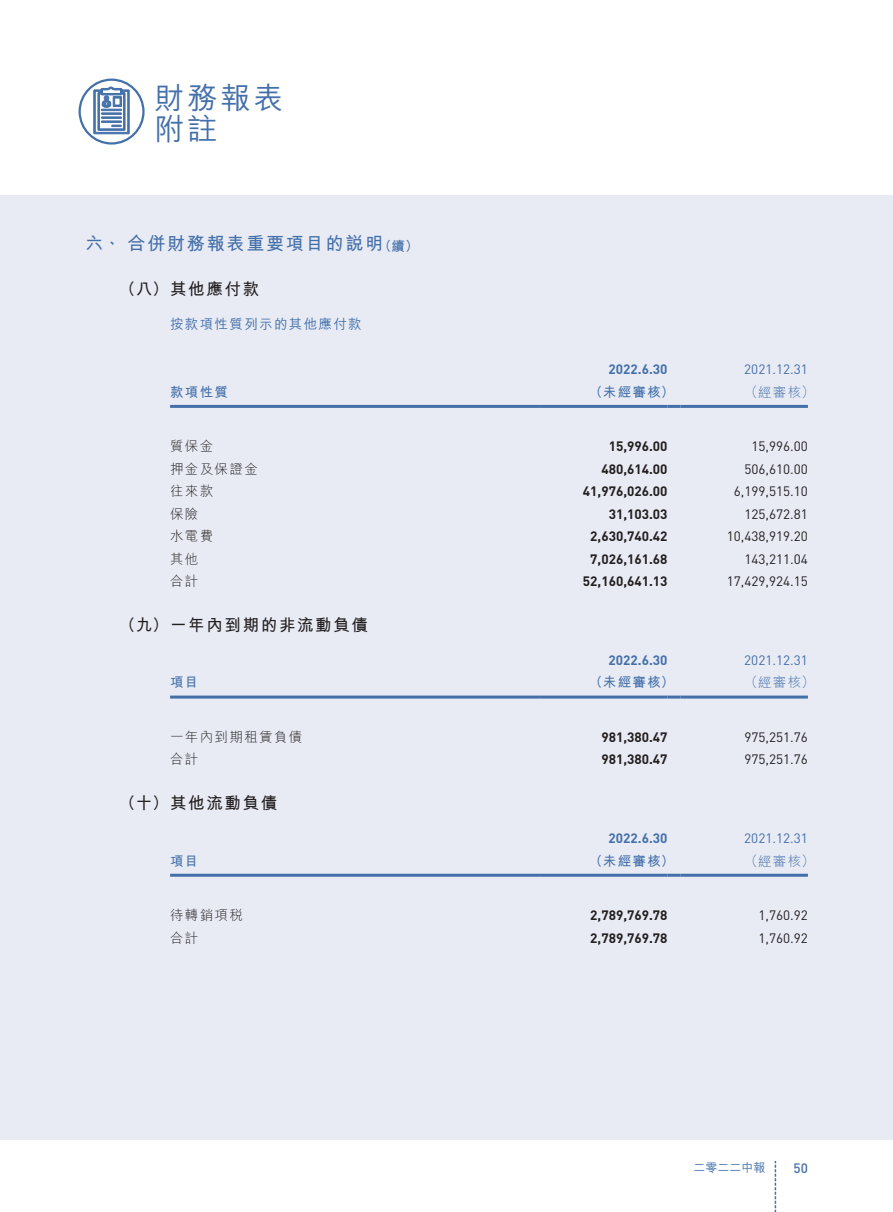
<style>
.page{position:relative;width:893px;height:1212px;background:#fff}
.page>*{position:absolute;margin:0;border:0;box-sizing:border-box;transform-origin:0 0}
.t1{font:500 30px/30px "M Hei HK";letter-spacing:.1em;color:#4470aa}
.t2{font:700 18px "M Hei HK";letter-spacing:.1em;color:#4470aa}
.t3{font:700 16.5px "M Hei HK";letter-spacing:.1em;color:#231f20}
.t4{font:700 13.5px "DIN Pro";color:#231f20}
.t5{font:13.5px "DIN Pro";color:#231f20}
.t6{font:300 13.5px "M Hei HK";letter-spacing:.1em;color:#231f20}
.t7{font:13.5px "DIN Pro";color:#4470aa}
.t8{font:700 13.5px "M Hei HK";letter-spacing:.1em;color:#4470aa}
.t9{font:700 13.5px "DIN Pro";color:#4470aa}
.t10{font:300 13.5px "M Hei HK";letter-spacing:.1em;color:#4470aa}
.t11{font:500 13.5px "M Hei HK";letter-spacing:.1em;color:#4470aa}
.t12{font:500 13.5px "DIN Pro";color:#4470aa}
.t13{font:500 12px "M Hei HK";color:#4470aa}
</style>
<div class="page">
<div style="left:0;top:196px;width:893px;height:944px;background:#e8ebf4"></div>
<svg style="left:775px;top:1161px;width:1px;height:51px"></svg>
<svg style="left:93px;top:87px;width:37px;height:47px"></svg>
<div style="left:79px;top:79px;width:66px;height:66px;border:2px solid #4470aa;border-radius:50%"></div>
<hr style="left:170px;top:405px;width:370px;height:3px;background:#4470aa">
<hr style="left:540px;top:405px;width:128px;height:3px;background:#4470aa">
<svg style="left:668px;top:405px;width:12px;height:3px"></svg>
<hr style="left:680px;top:405px;width:128px;height:3px;background:#4470aa">
<hr style="left:170px;top:695px;width:370px;height:3px;background:#4470aa">
<hr style="left:540px;top:695px;width:128px;height:3px;background:#4470aa">
<svg style="left:668px;top:695px;width:12px;height:3px"></svg>
<hr style="left:680px;top:695px;width:128px;height:3px;background:#4470aa">
<hr style="left:170px;top:874px;width:370px;height:3px;background:#4470aa">
<hr style="left:540px;top:874px;width:128px;height:3px;background:#4470aa">
<svg style="left:668px;top:874px;width:12px;height:3px"></svg>
<hr style="left:680px;top:874px;width:128px;height:3px;background:#4470aa">
<h1 class="t1" style="left:154px;top:81px;width:130px">財務報表附註</h1>
<h2 class="t2" style="left:85px;top:230px;width:300px">六、合併財務報表重要項目的說明</h2>
<p class="t3" style="left:119px;top:277px;width:141px">（八）其他應付款</p>
<p class="t11" style="left:170px;top:314px;width:193px">按款項性質列示的其他應付款</p>
<p class="t8" style="left:378px;top:236px;width:42px">（續(</p>
<p class="t9" style="left:609px;top:360px;width:61px">2022.6.30</p>
<p class="t7" style="left:744px;top:360px;width:65px">2021.12.31</p>
<p class="t8" style="left:170px;top:382px;width:60px">款項性質</p>
<p class="t8" style="left:589px;top:382px;width:87px">（未經審核）</p>
<p class="t10" style="left:744px;top:385px;width:72px">（經審核(</p>
<p class="t6" style="left:170px;top:439px;width:45px">質保金</p>
<p class="t4" style="left:609px;top:437px;width:60px">15,996.00</p>
<p class="t5" style="left:751px;top:437px;width:58px">15,996.00</p>
<p class="t6" style="left:170px;top:462px;width:89px">押金及保證金</p>
<p class="t4" style="left:601px;top:460px;width:68px">480,614.00</p>
<p class="t5" style="left:744px;top:460px;width:65px">506,610.00</p>
<p class="t6" style="left:170px;top:484px;width:45px">往來款</p>
<p class="t4" style="left:583px;top:482px;width:86px">41,976,026.00</p>
<p class="t5" style="left:734px;top:482px;width:76px">6,199,515.10</p>
<p class="t6" style="left:170px;top:507px;width:30px">保險</p>
<p class="t4" style="left:609px;top:505px;width:60px">31,103.03</p>
<p class="t5" style="left:744px;top:505px;width:65px">125,672.81</p>
<p class="t6" style="left:170px;top:529px;width:45px">水電費</p>
<p class="t4" style="left:590px;top:527px;width:79px">2,630,740.42</p>
<p class="t5" style="left:727px;top:527px;width:83px">10,438,919.20</p>
<p class="t6" style="left:170px;top:552px;width:30px">其他</p>
<p class="t4" style="left:590px;top:550px;width:79px">7,026,161.68</p>
<p class="t5" style="left:744px;top:550px;width:65px">143,211.04</p>
<p class="t6" style="left:170px;top:574px;width:30px">合計</p>
<p class="t3" style="left:119px;top:613px;width:250px">（九）一年內到期的非流動負債</p>
<p class="t4" style="left:583px;top:572px;width:86px">52,160,641.13</p>
<p class="t5" style="left:727px;top:572px;width:83px">17,429,924.15</p>
<p class="t9" style="left:609px;top:651px;width:61px">2022.6.30</p>
<p class="t7" style="left:744px;top:651px;width:65px">2021.12.31</p>
<p class="t8" style="left:170px;top:673px;width:30px">項目</p>
<p class="t8" style="left:589px;top:673px;width:87px">（未經審核）</p>
<p class="t10" style="left:744px;top:676px;width:72px">（經審核(</p>
<p class="t6" style="left:170px;top:730px;width:134px">一年內到期租賃負債</p>
<p class="t4" style="left:601px;top:728px;width:68px">981,380.47</p>
<p class="t5" style="left:744px;top:728px;width:65px">975,251.76</p>
<p class="t6" style="left:170px;top:752px;width:30px">合計</p>
<p class="t3" style="left:119px;top:791px;width:160px">（十）其他流動負債</p>
<p class="t4" style="left:601px;top:750px;width:68px">981,380.47</p>
<p class="t5" style="left:744px;top:750px;width:65px">975,251.76</p>
<p class="t9" style="left:609px;top:829px;width:61px">2022.6.30</p>
<p class="t7" style="left:744px;top:829px;width:65px">2021.12.31</p>
<p class="t8" style="left:170px;top:851px;width:30px">項目</p>
<p class="t8" style="left:589px;top:851px;width:87px">（未經審核）</p>
<p class="t10" style="left:744px;top:854px;width:72px">（經審核(</p>
<p class="t6" style="left:170px;top:908px;width:74px">待轉銷項稅</p>
<p class="t4" style="left:590px;top:906px;width:79px">2,789,769.78</p>
<p class="t5" style="left:758px;top:906px;width:51px">1,760.92</p>
<p class="t6" style="left:170px;top:931px;width:30px">合計</p>
<p class="t4" style="left:590px;top:928px;width:79px">2,789,769.78</p>
<p class="t5" style="left:758px;top:928px;width:51px">1,760.92</p>
<p class="t13" style="left:693px;top:1158px;width:73px">二零二二中報</p>
<p class="t12" style="left:793px;top:1158px;width:16px">50</p>
</div>
